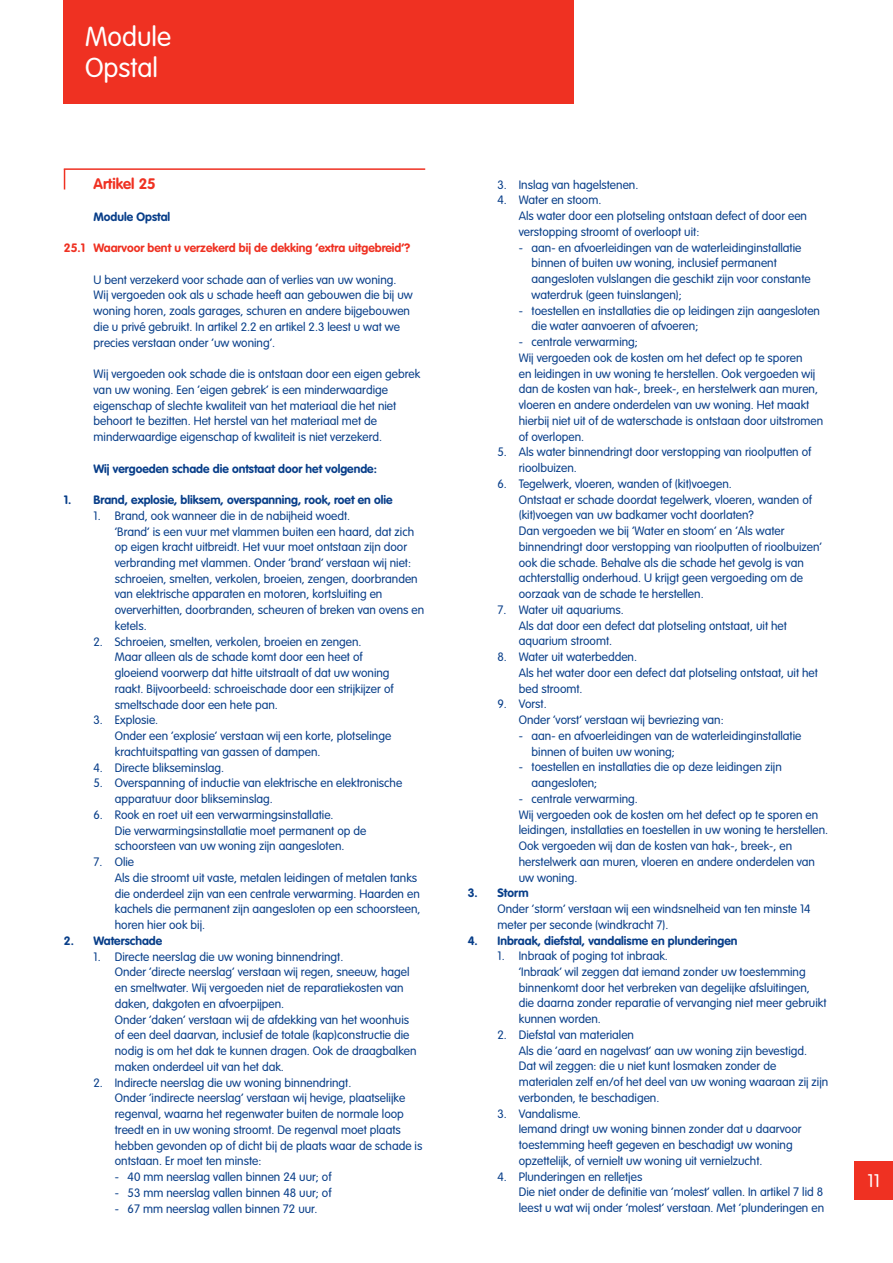
<style>
.page{position:relative;width:893px;height:1263px;background:#fff}
.page>*{position:absolute;margin:0;border:0;box-sizing:border-box;transform-origin:0 0}
.t1{font:300 27px/31.5px "VAG Rounded Std";color:#fff}
.t2{font:300 18px "VAG Rounded Std";color:#fff}
.t3{font:700 15px "VAG Rounded Std";color:#ef3122}
.t4{font:300 12px/15.8px "VAG Rounded Std";color:#083e89}
.t5{font:700 12px "VAG Rounded Std";color:#083e89}
.t6{font:700 12px "VAG Rounded Std";color:#ef3122}
</style>
<div class="page">
<div style="left:855px;top:1161px;width:38px;height:38px;background:#ef3122"></div>
<hr style="left:64px;top:168px;width:361px;height:2px;background:#ef3122">
<svg style="left:64px;top:170px;width:1px;height:19px"></svg>
<div style="left:64px;top:0;width:510px;height:103px;background:#ef3122"></div>
<h1 class="t1" style="left:85px;top:22px;width:88px">Module<br>Opstal</h1>
<p class="t3" style="left:94px;top:175px;width:64px">Artikel 25</p>
<p class="t5" style="left:94px;top:209px;width:78px">Module Opstal</p>
<p class="t6" style="left:64px;top:241px;width:348px">25.1 Waarvoor bent u verzekerd bij de dekking ‘extra uitgebreid’?</p>
<p class="t4" style="left:94px;top:272px;width:321px">U bent verzekerd voor schade aan of verlies van uw woning.<br>Wij vergoeden ook als u schade heeft aan gebouwen die bij uw woning horen, zoals garages, schuren en andere bijgebouwen die u privé gebruikt. In artikel 2.2 en artikel 2.3 leest u wat we precies verstaan onder ‘uw woning’.</p>
<p class="t4" style="left:94px;top:366px;width:328px">Wij vergoeden ook schade die is ontstaan door een eigen gebrek van uw woning. Een ‘eigen gebrek’ is een minderwaardige eigenschap of slechte kwaliteit van het materiaal die het niet behoort te bezitten. Het herstel van het materiaal met de minderwaardige eigenschap of kwaliteit is niet verzekerd.</p>
<p class="t5" style="left:94px;top:461px;width:285px">Wij vergoeden schade die ontstaat door het volgende:</p>
<p class="t5" style="left:64px;top:493px;width:330px">1. Brand, explosie, bliksem, overspanning, rook, roet en olie</p>
<p class="t4" style="left:115px;top:508px;width:311px;text-indent:-21px">1. Brand, ook wanneer die in de nabijheid woedt.<br>‘Brand’ is een vuur met vlammen buiten een haard, dat zich op eigen kracht uitbreidt. Het vuur moet ontstaan zijn door verbranding met vlammen. Onder ‘brand’ verstaan wij niet: schroeien, smelten, verkolen, broeien, zengen, doorbranden van elektrische apparaten en motoren, kortsluiting en oververhitten, doorbranden, scheuren of breken van ovens en ketels.</p>
<p class="t4" style="left:115px;top:634px;width:280px;text-indent:-21px">2. Schroeien, smelten, verkolen, broeien en zengen.<br>Maar alleen als de schade komt door een heet of gloeiend voorwerp dat hitte uitstraalt of dat uw woning raakt. Bijvoorbeeld: schroeischade door een strijkijzer of smeltschade door een hete pan.</p>
<p class="t4" style="left:115px;top:713px;width:278px;text-indent:-21px">3. Explosie.<br>Onder een ‘explosie’ verstaan wij een korte, plotselinge krachtuitspatting van gassen of dampen.</p>
<p class="t4" style="left:94px;top:760px;width:132px">4. Directe blikseminslag.</p>
<p class="t4" style="left:115px;top:776px;width:289px;text-indent:-21px">5. Overspanning of inductie van elektrische en elektronische apparatuur door blikseminslag.</p>
<p class="t4" style="left:115px;top:807px;width:253px;text-indent:-21px">6. Rook en roet uit een verwarmingsinstallatie.<br>Die verwarmingsinstallatie moet permanent op de schoorsteen van uw woning zijn aangesloten.</p>
<p class="t4" style="left:115px;top:854px;width:307px;text-indent:-21px">7. Olie<br>Als die stroomt uit vaste, metalen leidingen of metalen tanks die onderdeel zijn van een centrale verwarming. Haarden en kachels die permanent zijn aangesloten op een schoorsteen, horen hier ook bij.</p>
<p class="t5" style="left:64px;top:934px;width:100px">2. Waterschade</p>
<p class="t4" style="left:115px;top:949px;width:303px;text-indent:-21px">1. Directe neerslag die uw woning binnendringt.<br>Onder ‘directe neerslag’ verstaan wij regen, sneeuw, hagel en smeltwater. Wij vergoeden niet de reparatiekosten van daken, dakgoten en afvoerpijpen.<br>Onder ‘daken’ verstaan wij de afdekking van het woonhuis of een deel daarvan, inclusief de totale (kap)constructie die nodig is om het dak te kunnen dragen. Ook de draagbalken maken onderdeel uit van het dak.</p>
<p class="t4" style="left:115px;top:1075px;width:309px;text-indent:-21px">2. Indirecte neerslag die uw woning binnendringt.<br>Onder ‘indirecte neerslag’ verstaan wij hevige, plaatselijke regenval, waarna het regenwater buiten de normale loop treedt en in uw woning stroomt. De regenval moet plaats hebben gevonden op of dicht bij de plaats waar de schade is ontstaan. Er moet ten minste:</p>
<p class="t4" style="left:115px;top:1169px;width:218px">- 40 mm neerslag vallen binnen 24 uur; of</p>
<p class="t4" style="left:115px;top:1185px;width:218px">- 53 mm neerslag vallen binnen 48 uur; of</p>
<p class="t4" style="left:115px;top:1201px;width:204px">- 67 mm neerslag vallen binnen 72 uur.</p>
<p class="t4" style="left:497px;top:177px;width:142px">3. Inslag van hagelstenen.</p>
<p class="t4" style="left:519px;top:193px;width:290px;text-indent:-21px">4. Water en stoom.<br>Als water door een plotseling ontstaan defect of door een verstopping stroomt of overloopt uit:</p>
<p class="t4" style="left:531px;top:240px;width:281px;text-indent:-13px">- aan- en afvoerleidingen van de waterleidinginstallatie binnen of buiten uw woning, inclusief permanent aangesloten vulslangen die geschikt zijn voor constante waterdruk (geen tuinslangen);</p>
<p class="t4" style="left:531px;top:303px;width:290px;text-indent:-13px">- toestellen en installaties die op leidingen zijn aangesloten die water aanvoeren of afvoeren;</p>
<p class="t4" style="left:519px;top:334px;width:306px">- centrale verwarming;<br>Wij vergoeden ook de kosten om het defect op te sporen<br>en leidingen in uw woning te herstellen. Ook vergoeden wij dan de kosten van hak-, breek-, en herstelwerk aan muren, vloeren en andere onderdelen van uw woning. Het maakt hierbij niet uit of de waterschade is ontstaan door uitstromen of overlopen.</p>
<p class="t4" style="left:519px;top:445px;width:294px;text-indent:-21px">5. Als water binnendringt door verstopping van rioolputten of rioolbuizen.</p>
<p class="t4" style="left:519px;top:476px;width:305px;text-indent:-21px">6. Tegelwerk, vloeren, wanden of (kit)voegen.<br>Ontstaat er schade doordat tegelwerk, vloeren, wanden of (kit)voegen van uw badkamer vocht doorlaten?<br>Dan vergoeden we bij ‘Water en stoom’ en ‘Als water binnendringt door verstopping van rioolputten of rioolbuizen’ ook die schade. Behalve als die schade het gevolg is van achterstallig onderhoud. U krijgt geen vergoeding om de oorzaak van de schade te herstellen.</p>
<p class="t4" style="left:519px;top:602px;width:270px;text-indent:-21px">7. Water uit aquariums.<br>Als dat door een defect dat plotseling ontstaat, uit het aquarium stroomt.</p>
<p class="t4" style="left:519px;top:649px;width:301px;text-indent:-21px">8. Water uit waterbedden.<br>Als het water door een defect dat plotseling ontstaat, uit het bed stroomt.</p>
<p class="t4" style="left:519px;top:697px;width:206px;text-indent:-21px">9. Vorst.<br>Onder ‘vorst’ verstaan wij bevriezing van:</p>
<p class="t4" style="left:531px;top:728px;width:271px;text-indent:-13px">- aan- en afvoerleidingen van de waterleidinginstallatie binnen of buiten uw woning;</p>
<p class="t4" style="left:531px;top:760px;width:252px;text-indent:-13px">- toestellen en installaties die op deze leidingen zijn aangesloten;</p>
<p class="t4" style="left:519px;top:791px;width:311px">- centrale verwarming.<br>Wij vergoeden ook de kosten om het defect op te sporen en leidingen, installaties en toestellen in uw woning te herstellen.<br>Ook vergoeden wij dan de kosten van hak-, breek-, en herstelwerk aan muren, vloeren en andere onderdelen van uw woning.</p>
<p class="t5" style="left:468px;top:886px;width:62px">3. Storm</p>
<p class="t4" style="left:497px;top:901px;width:315px">Onder ‘storm’ verstaan wij een windsnelheid van ten minste 14 meter per seconde (windkracht 7).</p>
<p class="t5" style="left:468px;top:933px;width:271px">4. Inbraak, diefstal, vandalisme en plunderingen</p>
<p class="t4" style="left:519px;top:948px;width:309px;text-indent:-21px">1. Inbraak of poging tot inbraak.<br>‘Inbraak’ wil zeggen dat iemand zonder uw toestemming binnenkomt door het verbreken van degelijke afsluitingen, die daarna zonder reparatie of vervanging niet meer gebruikt kunnen worden.</p>
<p class="t4" style="left:519px;top:1027px;width:311px;text-indent:-21px">2. Diefstal van materialen<br>Als die ‘aard en nagelvast’ aan uw woning zijn bevestigd.<br>Dat wil zeggen: die u niet kunt losmaken zonder de materialen zelf en/of het deel van uw woning waaraan zij zijn verbonden, te beschadigen.</p>
<p class="t4" style="left:519px;top:1106px;width:284px;text-indent:-21px">3. Vandalisme.<br>Iemand dringt uw woning binnen zonder dat u daarvoor toestemming heeft gegeven en beschadigt uw woning opzettelijk, of vernielt uw woning uit vernielzucht.</p>
<p class="t4" style="left:519px;top:1169px;width:307px;text-indent:-21px">4. Plunderingen en relletjes<br>Die niet onder de definitie van ‘molest’ vallen. In artikel 7 lid 8 leest u wat wij onder ‘molest’ verstaan. Met ‘plunderingen en</p>
<h2 class="t2" style="left:867px;top:1170px;width:14px">11</h2>
</div>
